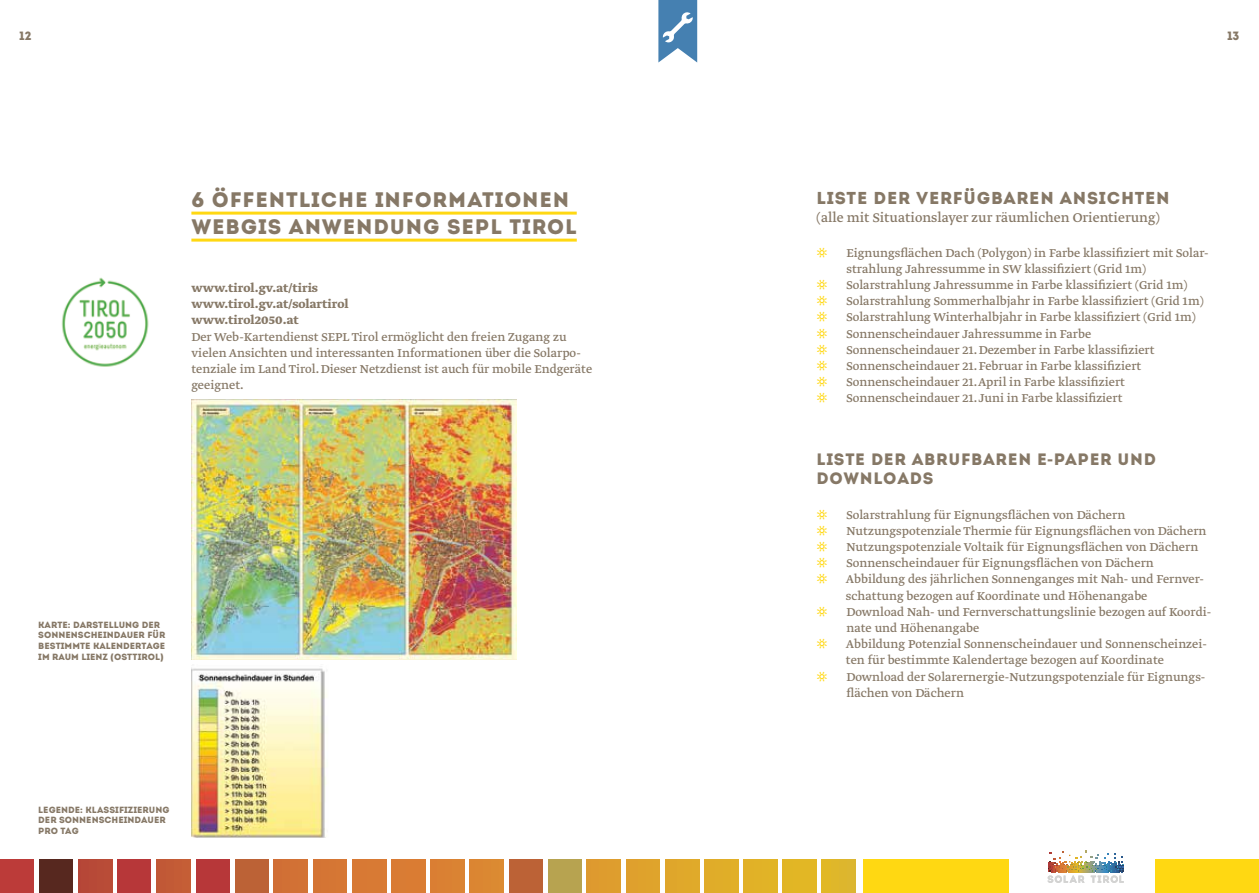
<style>
.page{position:relative;width:1259px;height:893px;background:#fff}
.page>*{position:absolute;margin:0;border:0;box-sizing:border-box;transform-origin:0 0}
.t1{font:21px/27px "Intro";letter-spacing:.04em;color:#867866}
.t2{font:17.25px "Intro";letter-spacing:.04em;color:#867866}
.t3{font:16.5px/19.8px "Intro";letter-spacing:.04em;color:#867866}
.t4{font:15px "Greta Text";color:#867866}
.t5{font:13.5px/16.2px "Greta Text";color:#867866}
.t6{font:700 13.5px/16.2px "Greta Text";color:#867866}
.t7{font:13.5px "Greta Text";color:#ffd812}
.t8{font:12px "Intro";color:#867866}
.t9{font:9px/10.8px "Intro";color:#867866}
.s1{font-family:"Helvetica LT Std";font-weight:900}
.s2{font-family:"Helvetica";font-weight:700}
</style>
<div class="page">
<div style="left:1155px;top:859px;width:104px;height:34px;background:#ffd812"></div>
<svg style="left:1047px;top:851px;width:76px;height:32px"></svg>
<div style="left:863px;top:859px;width:146px;height:34px;background:#ffd812"></div>
<div style="left:0;top:859px;width:34px;height:34px;background:#bc3b39"></div>
<div style="left:39px;top:859px;width:34px;height:34px;background:#57281f"></div>
<div style="left:78px;top:859px;width:34px;height:34px;background:#b74937"></div>
<div style="left:117px;top:859px;width:34px;height:34px;background:#b73739"></div>
<div style="left:156px;top:859px;width:34px;height:34px;background:#c25a36"></div>
<div style="left:196px;top:859px;width:33px;height:34px;background:#b73739"></div>
<div style="left:235px;top:859px;width:34px;height:34px;background:#bc6236"></div>
<div style="left:274px;top:859px;width:34px;height:34px;background:#d27135"></div>
<div style="left:313px;top:859px;width:34px;height:34px;background:#d57634"></div>
<div style="left:352px;top:859px;width:34px;height:34px;background:#d87a34"></div>
<div style="left:391px;top:859px;width:34px;height:34px;background:#da7c33"></div>
<div style="left:430px;top:859px;width:34px;height:34px;background:#da8133"></div>
<div style="left:469px;top:859px;width:34px;height:34px;background:#db8832"></div>
<div style="left:509px;top:859px;width:33px;height:34px;background:#bc6236"></div>
<div style="left:548px;top:859px;width:34px;height:34px;background:#b7a350"></div>
<div style="left:587px;top:859px;width:34px;height:34px;background:#de9c2e"></div>
<div style="left:626px;top:859px;width:34px;height:34px;background:#dfa22c"></div>
<div style="left:665px;top:859px;width:34px;height:34px;background:#e0a82b"></div>
<div style="left:704px;top:859px;width:34px;height:34px;background:#e0ad29"></div>
<div style="left:743px;top:859px;width:34px;height:34px;background:#e1b227"></div>
<div style="left:782px;top:859px;width:34px;height:34px;background:#e2b625"></div>
<div style="left:822px;top:859px;width:33px;height:34px;background:#dfb72a"></div>
<hr style="left:191px;top:212px;width:386px;height:3px;background:#ffd812">
<hr style="left:191px;top:239px;width:386px;height:3px;background:#ffd812">
<svg style="left:658px;top:0;width:39px;height:63px"></svg>
<img style="left:191px;top:399px;width:325px;height:260px">
<img style="left:191px;top:667px;width:135px;height:170px">
<img style="left:61px;top:277px;width:88px;height:90px">
<p class="t8" style="left:20px;top:28px;width:13px">12</p>
<p class="t8" style="left:1227px;top:28px;width:13px">13</p>
<h1 class="t1" style="left:191px;top:186px;width:387px">6 ÖFFENTLICHE INFORMATIONEN<br>WEBGIS ANWENDUNG SEPL TIROL</h1>
<p class="t6" style="left:191px;top:280px;width:159px">www.tirol.gv.at/tiris www.tirol.gv.at/solartirol www.tirol2050.at</p>
<p class="t5" style="left:191px;top:329px;width:402px">Der Web-Kartendienst SEPL Tirol ermöglicht den freien Zugang zu vielen Ansichten und interessanten Informationen über die Solarpo&shy;tenziale im Land Tirol. Dieser Netzdienst ist auch für mobile Endgeräte geeignet.</p>
<p class="t9" style="left:38px;top:619px;width:129px">KARTE: DARSTELLUNG DER<br>SONNENSCHEINDAUER FÜR<br>BESTIMMTE KALENDERTAGE<br>IM RAUM LIENZ <span class="s1">(</span>OSTTIROL<span class="s1">)</span></p>
<p class="t9" style="left:38px;top:804px;width:133px">LEGENDE: KLASSIFIZIERUNG<br>DER SONNENSCHEINDAUER<br>PRO TAG</p>
<p class="t2" style="left:816px;top:188px;width:354px">LISTE DER VERFÜGBAREN ANSICHTEN</p>
<p class="t4" style="left:816px;top:209px;width:345px">(alle mit Situationslayer zur räumlichen Orientierung)</p>
<p class="t7" style="left:816px;top:245px;width:13px">☼</p>
<p class="t5" style="left:846px;top:245px;width:364px">Eignungsflächen Dach (Polygon) in Farbe klassifiziert mit Solar&shy;strahlung Jahressumme in SW klassifiziert (Grid 1m)</p>
<p class="t7" style="left:816px;top:277px;width:13px">☼</p>
<p class="t5" style="left:846px;top:277px;width:342px">Solarstrahlung Jahressumme in Farbe klassifiziert (Grid 1m)</p>
<p class="t7" style="left:816px;top:293px;width:13px">☼</p>
<p class="t5" style="left:846px;top:294px;width:359px">Solarstrahlung Sommerhalbjahr in Farbe klassifiziert (Grid 1m)</p>
<p class="t7" style="left:816px;top:309px;width:13px">☼</p>
<p class="t5" style="left:846px;top:310px;width:351px">Solarstrahlung Winterhalbjahr in Farbe klassifiziert (Grid 1m)</p>
<p class="t7" style="left:816px;top:326px;width:13px">☼</p>
<p class="t5" style="left:846px;top:326px;width:246px">Sonnenscheindauer Jahressumme in Farbe</p>
<p class="t7" style="left:816px;top:342px;width:13px">☼</p>
<p class="t5" style="left:846px;top:342px;width:310px">Sonnenscheindauer 21. Dezember in Farbe klassifiziert</p>
<p class="t7" style="left:816px;top:358px;width:13px">☼</p>
<p class="t5" style="left:846px;top:358px;width:296px">Sonnenscheindauer 21. Februar in Farbe klassifiziert</p>
<p class="t7" style="left:816px;top:374px;width:13px">☼</p>
<p class="t5" style="left:846px;top:375px;width:280px">Sonnenscheindauer 21. April in Farbe klassifiziert</p>
<p class="t7" style="left:816px;top:390px;width:13px">☼</p>
<p class="t5" style="left:846px;top:391px;width:278px">Sonnenscheindauer 21. Juni in Farbe klassifiziert</p>
<p class="t3" style="left:816px;top:449px;width:341px">LISTE DER ABRUFBAREN E<span class="s2">-</span>PAPER UND<br>DOWNLOADS</p>
<p class="t7" style="left:816px;top:507px;width:13px">☼</p>
<p class="t5" style="left:846px;top:507px;width:280px">Solarstrahlung für Eignungsflächen von Dächern</p>
<p class="t7" style="left:816px;top:523px;width:13px">☼</p>
<p class="t5" style="left:846px;top:523px;width:361px">Nutzungspotenziale Thermie für Eignungsflächen von Dächern</p>
<p class="t7" style="left:816px;top:539px;width:13px">☼</p>
<p class="t5" style="left:846px;top:540px;width:353px">Nutzungspotenziale Voltaik für Eignungsflächen von Dächern</p>
<p class="t7" style="left:816px;top:555px;width:13px">☼</p>
<p class="t5" style="left:846px;top:556px;width:309px">Sonnenscheindauer für Eignungsflächen von Dächern</p>
<p class="t7" style="left:816px;top:572px;width:13px">☼</p>
<p class="t5" style="left:846px;top:572px;width:360px">Abbildung des jährlichen Sonnenganges mit Nah- und Fernver&shy;schattung bezogen auf Koordinate und Höhenangabe</p>
<p class="t7" style="left:816px;top:604px;width:13px">☼</p>
<p class="t5" style="left:846px;top:604px;width:366px">Download Nah- und Fernverschattungslinie bezogen auf Koordi&shy;nate und Höhenangabe</p>
<p class="t7" style="left:816px;top:636px;width:13px">☼</p>
<p class="t5" style="left:846px;top:637px;width:362px">Abbildung Potenzial Sonnenscheindauer und Sonnenscheinzei&shy;ten für bestimmte Kalendertage bezogen auf Koordinate</p>
<p class="t7" style="left:816px;top:669px;width:13px">☼</p>
<p class="t5" style="left:846px;top:669px;width:359px">Download der Solarernergie-Nutzungspotenziale für Eignungs&shy;flächen von Dächern</p>
</div>
